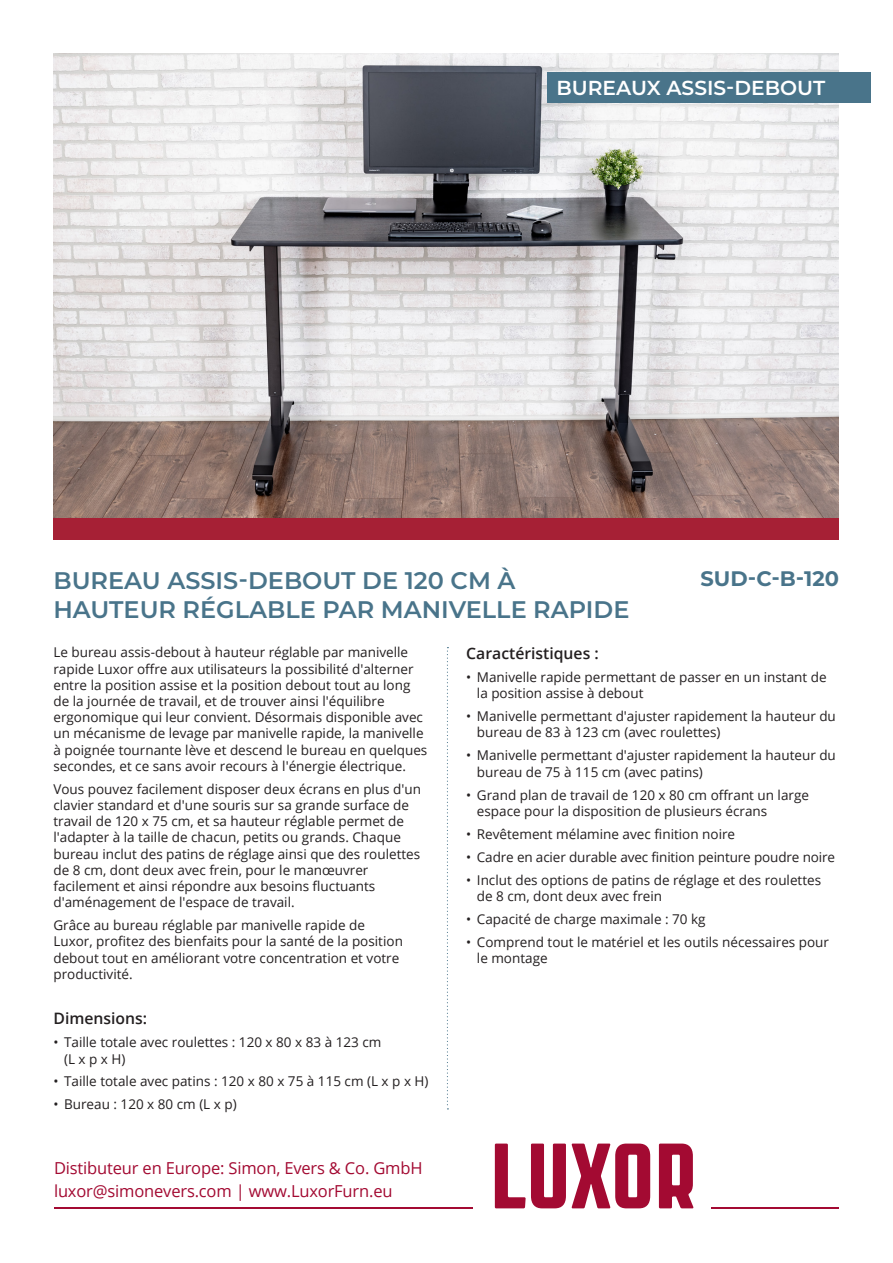
<style>
.page{position:relative;width:893px;height:1263px;background:#fff}
.page>*{position:absolute;margin:0;border:0;box-sizing:border-box;transform-origin:0 0}
.Cover_Headline_-_Col{font:600 24px "Montserrat";color:#49748a}
.Small_Headline_cover{font:700 21px "Montserrat";color:#49748a}
.Category_Bar_Headlin{font:600 20.25px "Montserrat";color:#fff}
.Footer_Contact_info{font:16.5px "Open Sans";letter-spacing:-.01em;color:#a30a32}
.Headers_above_Bul{font:600 15.75px "Open Sans";color:#231f20}
.Description_Text{font:13.5px/16.2px "Open Sans";color:#231f20}
</style>
<div class="page">
<img style="left:53px;top:54px;width:786px;height:464px">
<div style="left:53px;top:518px;width:786px;height:21px;background:#a62035"></div>
<div style="left:547px;top:72px;width:323px;height:31px;background:#49748a"></div>
<svg style="left:447px;top:647px;width:1px;height:462px"></svg>
<svg style="left:495px;top:1143px;width:155px;height:65px"></svg>
<svg style="left:659px;top:1143px;width:35px;height:65px"></svg>
<hr style="left:54px;top:1208px;width:419px;height:1px;background:#a30a32">
<hr style="left:711px;top:1208px;width:128px;height:1px;background:#a30a32">
<p class="Category_Bar_Headlin" style="left:556px;top:74px;width:270px">BUREAUX ASSIS-DEBOUT</p>
<p class="Cover_Headline_-_Col" style="left:53px;top:563px;width:464px">BUREAU ASSIS-DEBOUT DE 120 CM À</p>
<p class="Cover_Headline_-_Col" style="left:53px;top:592px;width:578px">HAUTEUR RÉGLABLE PAR MANIVELLE RAPIDE</p>
<p class="Description_Text" style="left:53px;top:644px;width:375px">Le bureau assis-debout à hauteur réglable par manivelle rapide Luxor offre aux utilisateurs la possibilité d'alterner entre la position assise et la position debout tout au long de la journée de travail, et de trouver ainsi l'équilibre ergonomique qui leur convient. Désormais disponible avec un mécanisme de levage par manivelle rapide, la manivelle à poignée tournante lève et descend le bureau en quelques secondes, et ce sans avoir recours à l'énergie électrique.</p>
<p class="Description_Text" style="left:53px;top:780px;width:369px">Vous pouvez facilement disposer deux écrans en plus d'un clavier standard et d'une souris sur sa grande surface de travail de 120 x 75 cm, et sa hauteur réglable permet de l'adapter à la taille de chacun, petits ou grands. Chaque bureau inclut des patins de réglage ainsi que des roulettes de 8 cm, dont deux avec frein, pour le manœuvrer facilement et ainsi répondre aux besoins fluctuants d'aménagement de l'espace de travail.</p>
<p class="Description_Text" style="left:53px;top:917px;width:351px">Grâce au bureau réglable par manivelle rapide de Luxor, profitez des bienfaits pour la santé de la position debout tout en améliorant votre concentration et votre productivité.</p>
<p class="Headers_above_Bul" style="left:53px;top:1008px;width:95px">Dimensions:</p>
<p class="Description_Text" style="left:64px;top:1034px;width:319px;text-indent:-11px">• Taille totale avec roulettes : 120 x 80 x 83 à 123 cm (L x p x H)</p>
<p class="Description_Text" style="left:53px;top:1073px;width:377px">• Taille totale avec patins : 120 x 80 x 75 à 115 cm (L x p x H)</p>
<p class="Description_Text" style="left:53px;top:1096px;width:185px">• Bureau : 120 x 80 cm (L x p)</p>
<p class="Small_Headline_cover" style="left:700px;top:563px;width:140px">SUD-C-B-120</p>
<p class="Headers_above_Bul" style="left:466px;top:643px;width:134px">Caractéristiques :</p>
<p class="Description_Text" style="left:477px;top:669px;width:351px;text-indent:-11px">• Manivelle rapide permettant de passer en un instant de la position assise à debout</p>
<p class="Description_Text" style="left:477px;top:708px;width:360px;text-indent:-11px">• Manivelle permettant d'ajuster rapidement la hauteur du bureau de 83 à 123 cm (avec roulettes)</p>
<p class="Description_Text" style="left:477px;top:747px;width:360px;text-indent:-11px">• Manivelle permettant d'ajuster rapidement la hauteur du bureau de 75 à 115 cm (avec patins)</p>
<p class="Description_Text" style="left:477px;top:786px;width:334px;text-indent:-11px">• Grand plan de travail de 120 x 80 cm offrant un large espace pour la disposition de plusieurs écrans</p>
<p class="Description_Text" style="left:466px;top:825px;width:270px">• Revêtement mélamine avec finition noire</p>
<p class="Description_Text" style="left:466px;top:848px;width:370px">• Cadre en acier durable avec finition peinture poudre noire</p>
<p class="Description_Text" style="left:477px;top:871px;width:346px;text-indent:-11px">• Inclut des options de patins de réglage et des roulettes de 8 cm, dont deux avec frein</p>
<p class="Description_Text" style="left:466px;top:910px;width:241px">• Capacité de charge maximale : 70 kg</p>
<p class="Description_Text" style="left:477px;top:933px;width:354px;text-indent:-11px">• Comprend tout le matériel et les outils nécessaires pour le montage</p>
<p class="Footer_Contact_info" style="left:54px;top:1157px;width:370px">Distibuteur en Europe: Simon, Evers &amp; Co. GmbH</p>
<p class="Footer_Contact_info" style="left:54px;top:1179px;width:340px">luxor@simonevers.com | www.LuxorFurn.eu</p>
</div>
